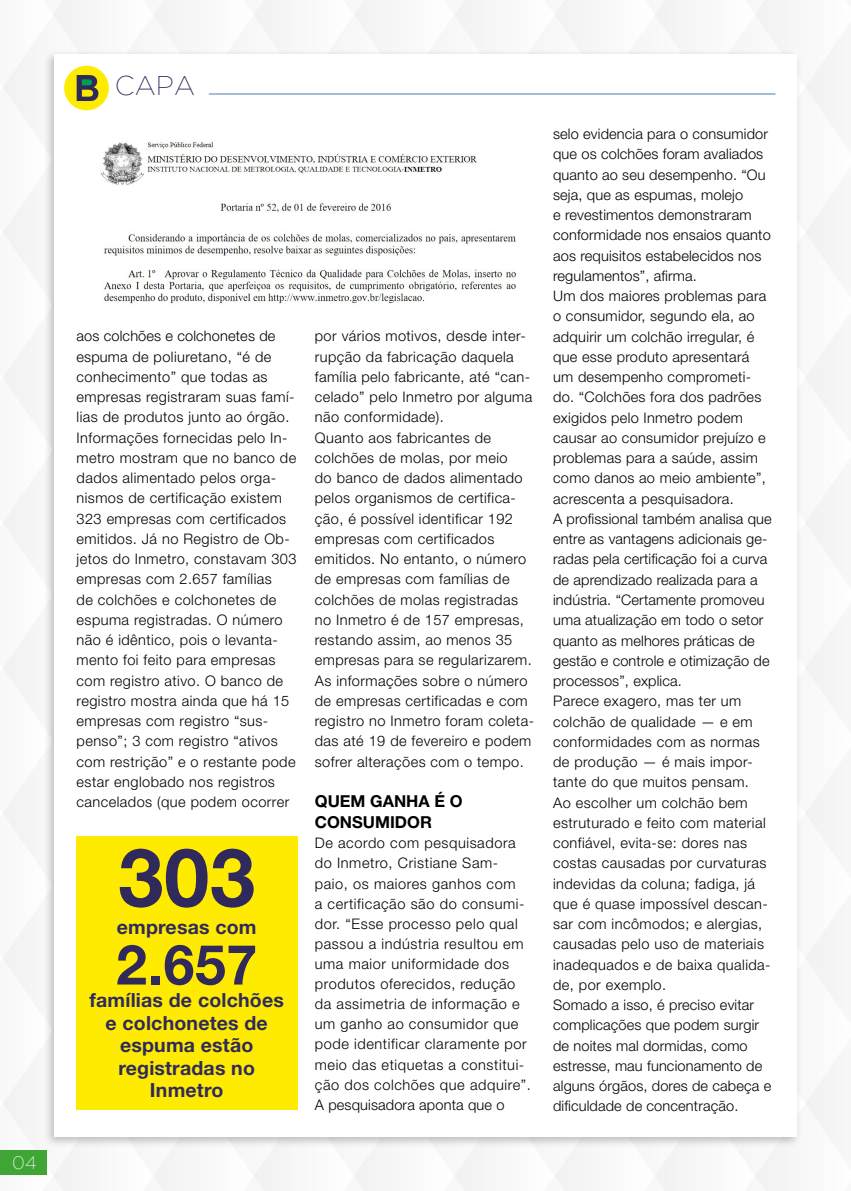
<style>
.page{position:relative;width:851px;height:1191px;background:#fff}
.page>*{position:absolute;margin:0;border:0;box-sizing:border-box;transform-origin:0 0}
.t1{font:700 81px "Helvetica Neue LT Std";color:#302a5c}
.t2{font:700 55.5px "Helvetica Neue LT Std";color:#302a5c}
.t3{font:200 27px "Gotham";color:#30295b}
.t4{font:700 19.5px/22.5px "Helvetica Neue LT Std";letter-spacing:.01em;color:#302a5c;text-align:center}
.t5{font:200 18px "Gotham";color:#fff}
.t6{font:700 16.5px/21px "Helvetica Neue LT Std";color:#000}
.t7{font:300 14.55px/20.2px "Helvetica Neue LT Std";letter-spacing:.03em;color:#000}
.t8{font:300 14.55px/20.2px "Helvetica Neue LT Std";letter-spacing:.01em;color:#000}
</style>
<div class="page">
<img style="left:3px;top:0;width:835px;height:1191px">
<div style="left:0;top:1150px;width:46px;height:25px;background:#3fa535"></div>
<div style="left:43px;top:49px;width:759px;height:1099px;background:#000;opacity:.24"></div>
<div style="left:55px;top:54px;width:741px;height:1083px;background:#fff"></div>
<div style="left:76px;top:836px;width:221px;height:273px;background:#feeb00"></div>
<img style="left:101px;top:140px;width:376px;height:73px">
<img style="left:103px;top:230px;width:413px;height:74px">
<hr style="left:209px;top:94px;width:566px;height:1px;background:#4d7bb1">
<svg style="left:64px;top:66px;width:45px;height:44px"></svg>
<p class="t5" style="left:12px;top:1153px;width:26px">04</p>
<h3 class="t3" style="left:115px;top:70px;width:82px">CAPA</h3>
<p class="t7" style="left:77px;top:326px;width:221px">aos colchões e colchonetes de espuma de poliuretano, “é de conhecimento” que todas as empresas registraram suas famí&shy;lias de produtos junto ao órgão.<br>Informações fornecidas pelo In&shy;metro mostram que no banco de dados alimentado pelos orga&shy;nismos de certificação existem<br>323 empresas com certificados emitidos. Já no Registro de Ob&shy;jetos do Inmetro, constavam 303 empresas com 2.657 famílias<br>de colchões e colchonetes de espuma registradas. O número não é idêntico, pois o levanta&shy;mento foi feito para empresas com registro ativo. O banco de registro mostra ainda que há 15 empresas com registro “sus&shy;penso”; 3 com registro “ativos com restrição” e o restante pode estar englobado nos registros cancelados (que podem ocorrer</p>
<p class="t7" style="left:315px;top:326px;width:221px">por vários motivos, desde inter&shy;rupção da fabricação daquela família pelo fabricante, até “can&shy;celado” pelo Inmetro por alguma não conformidade).<br>Quanto aos fabricantes de colchões de molas, por meio<br>do banco de dados alimentado pelos organismos de certifica&shy;ção, é possível identificar 192 empresas com certificados emitidos. No entanto, o número de empresas com famílias de colchões de molas registradas no Inmetro é de 157 empresas, restando assim, ao menos 35 empresas para se regularizarem.<br>As informações sobre o número de empresas certificadas e com registro no Inmetro foram coleta&shy;das até 19 de fevereiro e podem sofrer alterações com o tempo.</p>
<p class="t6" style="left:315px;top:790px;width:149px">QUEM GANHA É O<br>CONSUMIDOR</p>
<p class="t7" style="left:315px;top:833px;width:217px">De acordo com pesquisadora do Inmetro, Cristiane Sam&shy;paio, os maiores ganhos com<br>a certificação são do consumi&shy;dor. “Esse processo pelo qual passou a indústria resultou em uma maior uniformidade dos produtos oferecidos, redução da assimetria de informação e um ganho ao consumidor que pode identificar claramente por meio das etiquetas a constitui&shy;ção dos colchões que adquire”.<br>A pesquisadora aponta que o</p>
<h1 class="t1" style="left:118px;top:827px;width:138px">303</h1>
<h3 class="t4" style="left:117px;top:915px;width:141px">empresas com</h3>
<h2 class="t2" style="left:116px;top:930px;width:143px">2.657</h2>
<h3 class="t4" style="left:89px;top:988px;width:196px">famílias de colchões e colchonetes de espuma estão registradas no<br>Inmetro</h3>
<p class="t8" style="left:553px;top:123px;width:220px">selo evidencia para o consumidor que os colchões foram avaliados quanto ao seu desempenho. “Ou seja, que as espumas, molejo<br>e revestimentos demonstraram conformidade nos ensaios quanto aos requisitos estabelecidos nos regulamentos”, afirma.<br>Um dos maiores problemas para o consumidor, segundo ela, ao adquirir um colchão irregular, é que esse produto apresentará um desempenho comprometi&shy;do. “Colchões fora dos padrões exigidos pelo Inmetro podem causar ao consumidor prejuízo e problemas para a saúde, assim como danos ao meio ambiente”, acrescenta a pesquisadora.<br>A profissional também analisa que entre as vantagens adicionais ge&shy;radas pela certificação foi a curva de aprendizado realizada para a indústria. “Certamente promoveu uma atualização em todo o setor quanto as melhores práticas de gestão e controle e otimização de processos”, explica.<br>Parece exagero, mas ter um colchão de qualidade — e em conformidades com as normas de produção — é mais impor&shy;tante do que muitos pensam.<br>Ao escolher um colchão bem estruturado e feito com material confiável, evita-se: dores nas costas causadas por curvaturas indevidas da coluna; fadiga, já que é quase impossível descan&shy;sar com incômodos; e alergias, causadas pelo uso de materiais inadequados e de baixa qualida&shy;de, por exemplo.<br>Somado a isso, é preciso evitar complicações que podem surgir de noites mal dormidas, como estresse, mau funcionamento de alguns órgãos, dores de cabeça e dificuldade de concentração.</p>
</div>
